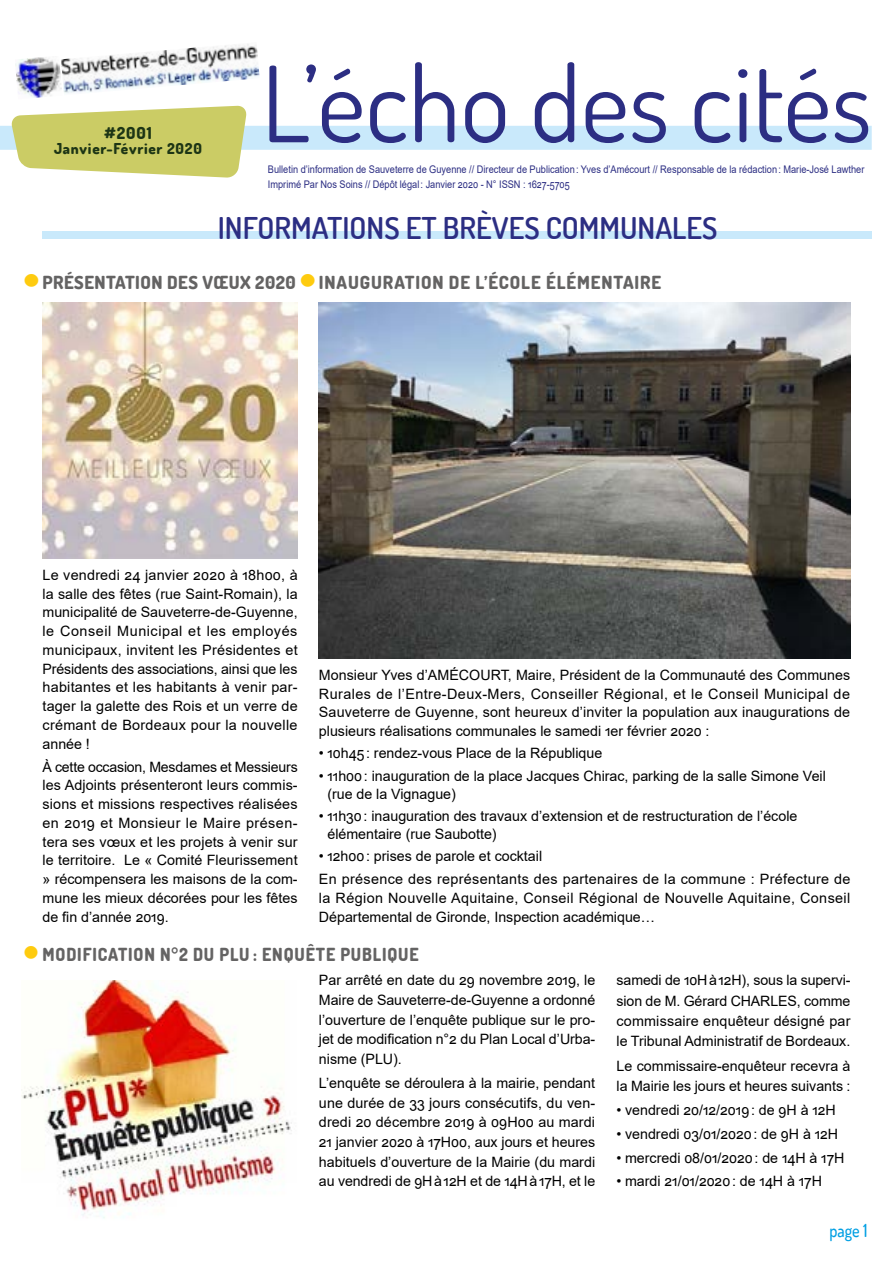
<style>
.page{position:relative;width:893px;height:1263px;background:#fff}
.page>*{position:absolute;margin:0;border:0;box-sizing:border-box;transform-origin:0 0}
.t1{font:105px "Dosis";color:#2c2e83}
.t2{font:600 30px "Dosis";color:#2c2e83}
.t3{font:800 18px "Dosis";letter-spacing:.05em;color:#646363}
.t4{font:800 18px "Dosis";letter-spacing:.05em;color:#646363;scale:.95 1}
.t5{font:500 18px "Dosis";color:#009fe3;scale:.9 1}
.t6{font:800 16.5px "Dosis";color:#1d3515}
.t7{font:800 15px "Dosis";letter-spacing:.05em;color:#1d3515}
.t8{font:14.25px/18.8px "Arial";color:#000;text-align:justify}
.t9{font:14.25px/18.8px "Arial";letter-spacing:.025em;color:#000}
.t10{font:14.25px/23px "Arial";letter-spacing:.02em;color:#000}
.t11{font:10.5px/15px "Arial";color:#2c2e83;scale:.88 1}
.s1{font-size:48px;color:#fecb0f}
</style>
<div class="page">
<div style="left:0;top:126px;width:872px;height:24px;background:#c9e9fb"></div>
<img style="left:62px;top:44px;width:198px;height:49px">
<img style="left:15px;top:57px;width:47px;height:41px">
<svg style="left:11px;top:106px;width:236px;height:72px"></svg>
<div style="left:43px;top:231px;width:829px;height:7px;background:#c9e9fb"></div>
<img style="left:43px;top:303px;width:255px;height:256px">
<img style="left:319px;top:303px;width:531px;height:356px">
<img style="left:21px;top:980px;width:271px;height:238px">
<p class="t6" style="left:104px;top:123px;width:49px">#2001</p>
<p class="t7" style="left:54px;top:139px;width:149px">Janvier-Février 2020</p>
<h1 class="t1" style="left:261px;top:35px;width:612px">L’écho des cités</h1>
<p class="t11" style="left:268px;top:162px;width:679px">Bulletin d’information de Sauveterre de Guyenne // Directeur de Publication: Yves d’Amécourt // Responsable de la rédaction: Marie-José Lawther<br>Imprimé Par Nos Soins // Dépôt légal: Janvier 2020 - N° ISSN : 1627-5705</p>
<h2 class="t2" style="left:218px;top:209px;width:501px">INFORMATIONS ET BRÈVES COMMUNALES</h2>
<p class="t3" style="left:23px;top:271px;width:639px"><span class="s1">•</span> PRÉSENTATION DES VŒUX 2020 <span class="s1">•</span>INAUGURATION DE L’ÉCOLE ÉLÉMENTAIRE</p>
<p class="t8" style="left:43px;top:565px;width:257px">Le vendredi 24 janvier 2020 à 18h00, à la salle des fêtes (rue Saint-Romain), la municipalité de Sauveterre-de-Guyenne, le Conseil Municipal et les employés municipaux, invitent les Présidentes et Présidents des associations, ainsi que les habitantes et les habitants à venir par&shy;tager la galette des Rois et un verre de crémant de Bordeaux pour la nouvelle année !</p>
<p class="t8" style="left:43px;top:757px;width:257px">À cette occasion, Mesdames et Messieurs les Adjoints présenteront leurs commis&shy;sions et missions respectives réalisées en 2019 et Monsieur le Maire présen&shy;tera ses vœux et les projets à venir sur le territoire. Le « Comité Fleurissement » récompensera les maisons de la com&shy;mune les mieux décorées pour les fêtes de fin d’année 2019.</p>
<p class="t8" style="left:319px;top:665px;width:533px">Monsieur Yves d’AMÉCOURT, Maire, Président de la Communauté des Communes Rurales de l’Entre-Deux-Mers, Conseiller Régional, et le Conseil Municipal de Sauveterre de Guyenne, sont heureux d’inviter la population aux inaugurations de plusieurs réalisations communales le samedi 1er février 2020 :</p>
<p class="t8" style="left:319px;top:744px;width:285px">• 10h45: rendez-vous Place de la République</p>
<p class="t8" style="left:327px;top:766px;width:500px;line-height:18px;text-indent:-9px">• 11h00: inauguration de la place Jacques Chirac, parking de la salle Simone Veil (rue de la Vignague)</p>
<p class="t8" style="left:327px;top:807px;width:471px;line-height:18px;text-indent:-9px">• 11h30: inauguration des travaux d’extension et de restructuration de l’école élémentaire (rue Saubotte)</p>
<p class="t10" style="left:319px;top:845px;width:533px">• 12h00: prises de parole et cocktail<br>En présence des représentants des partenaires de la commune : Préfecture de</p>
<p class="t9" style="left:319px;top:888px;width:533px">la Région Nouvelle Aquitaine, Conseil Régional de Nouvelle Aquitaine, Conseil<br>Départemental de Gironde, Inspection académique…</p>
<p class="t4" style="left:23px;top:943px;width:418px"><span class="s1">•</span> MODIFICATION N°2 DU PLU : ENQUÊTE PUBLIQUE</p>
<p class="t8" style="left:319px;top:970px;width:278px;line-height:19.6px">Par arrêté en date du 29 novembre 2019, le Maire de Sauveterre-de-Guyenne a ordonné l’ouverture de l’enquête publique sur le pro&shy;jet de modification n°2 du Plan Local d’Urba&shy;nisme (PLU).</p>
<p class="t8" style="left:319px;top:1073px;width:278px;line-height:19.6px">L’enquête se déroulera à la mairie, pendant une durée de 33 jours consécutifs, du ven&shy;dredi 20 décembre 2019 à 09H00 au mardi 21 janvier 2020 à 17H00, aux jours et heures habituels d’ouverture de la Mairie (du mardi au vendredi de 9Hà12H et de 14Hà17H, et le</p>
<p class="t8" style="left:617px;top:970px;width:235px;line-height:20.4px">samedi de 10Hà12H), sous la supervi&shy;sion de M. Gérard CHARLES, comme commissaire enquêteur désigné par le Tribunal Administratif de Bordeaux.</p>
<p class="t8" style="left:617px;top:1055px;width:235px;line-height:20.4px">Le commissaire-enquêteur recevra à la Mairie les jours et heures suivants :</p>
<p class="t8" style="left:617px;top:1100px;width:221px">• vendredi 20/12/2019: de 9H à 12H</p>
<p class="t8" style="left:617px;top:1124px;width:223px">• vendredi 03/01/2020: de 9H à 12H</p>
<p class="t8" style="left:617px;top:1148px;width:229px">• mercredi 08/01/2020: de 14H à 17H</p>
<p class="t8" style="left:617px;top:1172px;width:207px">• mardi 21/01/2020: de 14H à 17H</p>
<p class="t5" style="left:830px;top:1219px;width:44px">page 1</p>
</div>
